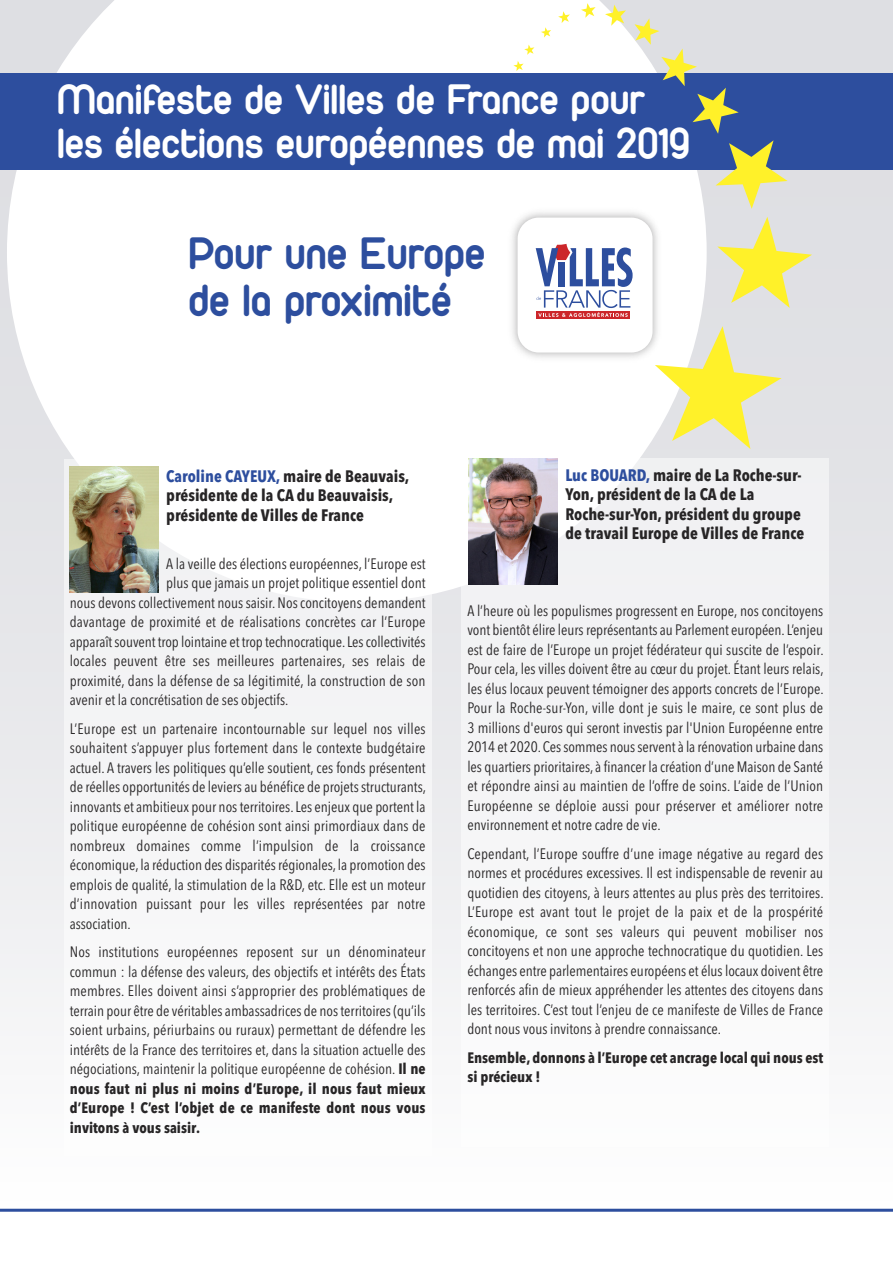
<style>
.page{position:relative;width:893px;height:1263px;background:#fff}
.page>*{position:absolute;margin:0;border:0;box-sizing:border-box;transform-origin:0 0}
.t1{font:700 48px/47.4px "Duepuntozero";color:#2d4e9e}
.t2{font:700 45px/43.7px "Duepuntozero";color:#fff}
.t3{font:700 16.5px/19.5px "Avenir Next Condensed";color:#272526}
.t4{font:15px/19.5px "Avenir Next Condensed";color:#272526;text-align:justify}
.t5{font:700 15px/19.5px "Avenir Next Condensed";color:#272526}
.s1{color:#2d4e9e}
.s2{font-weight:700}
</style>
<div class="page">
<div style="left:0;top:0;width:893px;height:1210px;background:linear-gradient(to bottom,#d8d8dd,#f8f9f9)"></div>
<svg style="left:7px;top:0;width:700px;height:602px"></svg>
<div style="left:0;top:74px;width:893px;height:96px;background:#2d4e9e"></div>
<img style="left:505px;top:205px;width:160px;height:160px">
<div style="left:518px;top:218px;width:135px;height:135px;background:#fff;border-radius:21px"></div>
<div style="left:536px;top:311px;width:94px;height:7px;background:#cc262a"></div>
<svg style="left:536px;top:244px;width:97px;height:73px"></svg>
<div style="left:64px;top:459px;width:368px;height:696px;background:#f7f7f8"></div>
<svg style="left:655px;top:326px;width:127px;height:123px"></svg>
<svg style="left:717px;top:217px;width:95px;height:91px;background:#e9e5a5"></svg>
<svg style="left:715px;top:140px;width:72px;height:69px"></svg>
<svg style="left:634px;top:18px;width:105px;height:116px"></svg>
<svg style="left:605px;top:5px;width:21px;height:21px"></svg>
<svg style="left:581px;top:3px;width:15px;height:15px"></svg>
<svg style="left:558px;top:11px;width:12px;height:12px"></svg>
<svg style="left:541px;top:27px;width:10px;height:11px"></svg>
<svg style="left:524px;top:45px;width:10px;height:10px"></svg>
<svg style="left:513px;top:61px;width:11px;height:10px"></svg>
<hr style="left:0;top:1209px;width:893px;height:3px;background:#2d4e9e">
<div style="left:461px;top:458px;width:368px;height:689px;background:#f5f6f7"></div>
<img style="left:70px;top:466px;width:89px;height:126px">
<img style="left:469px;top:458px;width:89px;height:126px">
<h2 class="t2" style="left:57px;top:78px;width:635px">Manifeste de Villes de France pour les élections européennes de mai 2019</h2>
<h1 class="t1" style="left:188px;top:230px;width:299px">Pour une Europe de la proximité</h1>
<p class="t3" style="left:166px;top:466px;width:245px"><span class="s1">Caroline CAYEUX,</span> maire de Beauvais, présidente de la CA du Beauvaisis, présidente de Villes de France</p>
<p class="t4" style="left:166px;top:553px;width:261px">A la veille des élections européennes, l’Europe est</p>
<p class="t4" style="left:166px;top:572px;width:261px">plus que jamais un projet politique essentiel dont</p>
<p class="t4" style="left:70px;top:592px;width:357px">nous devons collectivement nous saisir.Nos concitoyens demandent</p>
<p class="t4" style="left:70px;top:611px;width:357px">davantage de proximité et de réalisations concrètes car l’Europe</p>
<p class="t4" style="left:70px;top:631px;width:357px">apparaît souvent trop lointaine et trop technocratique.Les collectivités</p>
<p class="t4" style="left:70px;top:650px;width:357px">locales peuvent être ses meilleures partenaires, ses relais de</p>
<p class="t4" style="left:70px;top:670px;width:357px">proximité, dans la défense de sa légitimité, la construction de son</p>
<p class="t4" style="left:70px;top:689px;width:220px">avenir et la concrétisation de ses objectifs.</p>
<p class="t4" style="left:70px;top:718px;width:358px">L’Europe est un partenaire incontournable sur lequel nos villes souhaitent s’appuyer plus fortement dans le contexte budgétaire actuel. A travers les politiques qu’elle soutient, ces fonds présentent de réelles opportunités de leviers au bénéfice de projets structurants, innovants et ambitieux pour nos territoires.Les enjeux que portent la politique européenne de cohésion sont ainsi primordiaux dans de nombreux domaines comme l’impulsion de la croissance économique, la réduction des disparités régionales, la promotion des emplois de qualité, la stimulation de la R&amp;D, etc. Elle est un moteur d’innovation puissant pour les villes représentées par notre association.</p>
<p class="t4" style="left:70px;top:941px;width:357px">Nos institutions européennes reposent sur un dénominateur commun : la défense des valeurs, des objectifs et intérêts des États membres. Elles doivent ainsi s’approprier des problématiques de terrain pour être de véritables ambassadrices de nos territoires (qu’ils soient urbains, périurbains ou ruraux) permettant de défendre les intérêts de la France des territoires et, dans la situation actuelle des négociations, maintenir la politique européenne de cohésion. <span class="s2">Il ne nous faut ni plus ni moins d’Europe, il nous faut mieux d’Europe ! C’est l’objet de ce manifeste dont nous vous invitons à vous saisir.</span></p>
<p class="t3" style="left:565px;top:465px;width:240px"><span class="s1">Luc BOUARD,</span> maire de La Roche-sur-Yon, président de la CA de La Roche-sur-Yon, président du groupe de travail Europe de Villes de France</p>
<p class="t4" style="left:467px;top:600px;width:358px">A l’heure où les populismes progressent en Europe, nos concitoyens vont bientôt élire leurs représentants au Parlement européen.L’enjeu est de faire de l’Europe un projet fédérateur qui suscite de l’espoir.<br>Pour cela, les villes doivent être au cœur du projet. Étant leurs relais, les élus locaux peuvent témoigner des apports concrets de l’Europe.<br>Pour la Roche-sur-Yon, ville dont je suis le maire, ce sont plus de 3 millions d'euros qui seront investis par l'Union Européenne entre 2014 et 2020. Ces sommes nous servent à la rénovation urbaine dans les quartiers prioritaires, à financer la création d’une Maison de Santé et répondre ainsi au maintien de l’offre de soins. L’aide de l’Union Européenne se déploie aussi pour préserver et améliorer notre environnement et notre cadre de vie.</p>
<p class="t4" style="left:467px;top:843px;width:358px">Cependant, l’Europe souffre d’une image négative au regard des normes et procédures excessives. Il est indispensable de revenir au quotidien des citoyens, à leurs attentes au plus près des territoires.<br>L’Europe est avant tout le projet de la paix et de la prospérité économique, ce sont ses valeurs qui peuvent mobiliser nos concitoyens et non une approche technocratique du quotidien. Les échanges entre parlementaires européens et élus locaux doivent être renforcés afin de mieux appréhender les attentes des citoyens dans les territoires. C’est tout l’enjeu de ce manifeste de Villes de France dont nous vous invitons à prendre connaissance.</p>
<p class="t5" style="left:467px;top:1048px;width:357px">Ensemble, donnons à l’Europe cet ancrage local qui nous est si précieux !</p>
</div>
